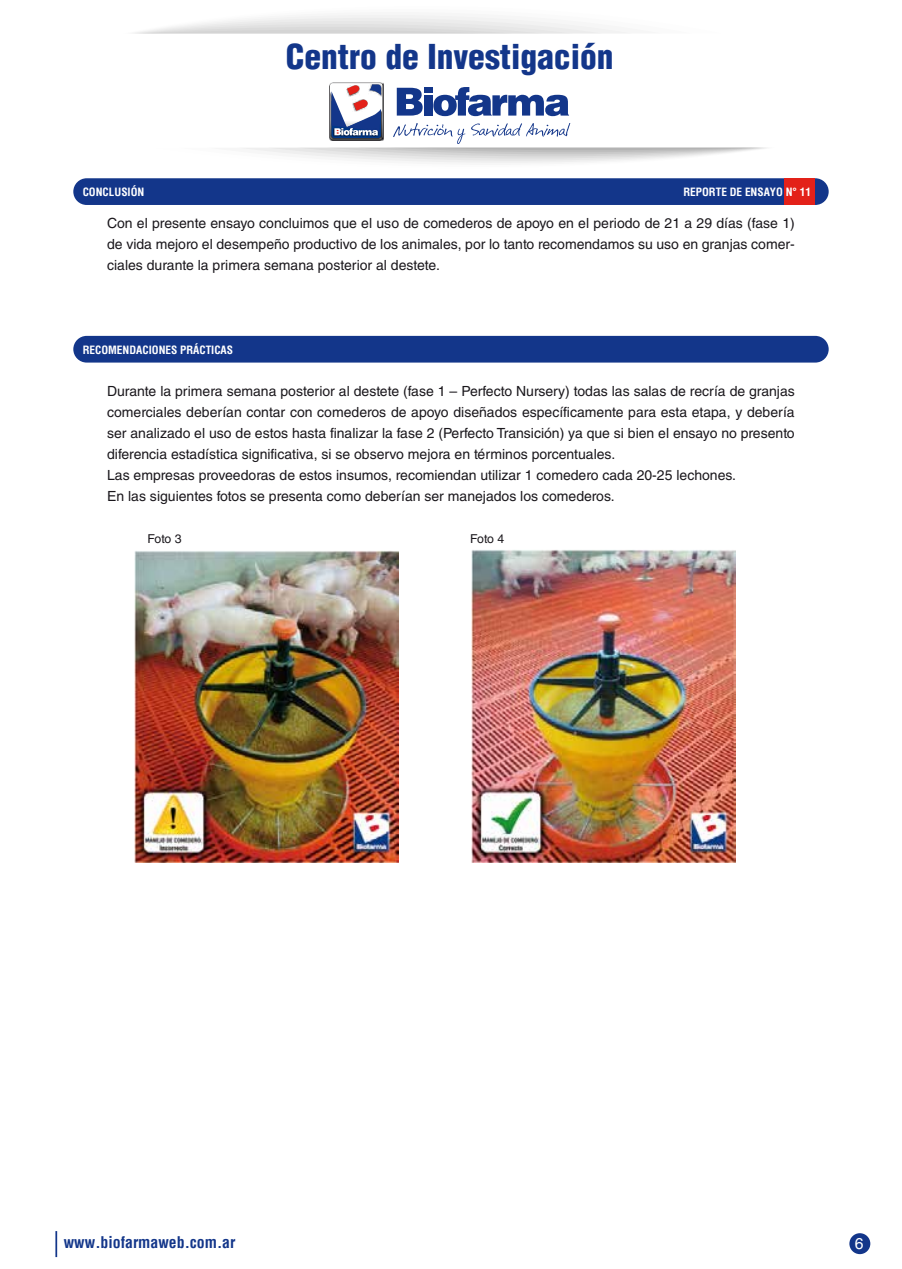
<style>
.page{position:relative;width:902px;height:1269px;background:#fff}
.page>*{position:absolute;margin:0;border:0;box-sizing:border-box;transform-origin:0 0}
.t1{font:900 condensed 33.43px "Helvetica LT Std";color:#13368a}
.t2{font:700 condensed 15.75px "Helvetica";color:#13368a}
.t3{font:15.75px "Helvetica LT Std";color:#fff}
.t4{font:14px/21px "Helvetica LT Std";color:#1a171c;text-align:justify}
.t5{font:12.25px "Helvetica LT Std";letter-spacing:-.02em;color:#1a171c}
.t6{font:700 condensed 11.2px "Helvetica";color:#fff}
</style>
<div class="page">
<svg style="left:135px;top:15px;width:492px;height:19px"></svg>
<svg style="left:242px;top:83px;width:524px;height:80px"></svg>
<div style="left:73px;top:178px;width:755px;height:27px;background:#13368a;border-radius:13px"></div>
<div style="left:783px;top:178px;width:31px;height:27px;background:#e32119"></div>
<div style="left:73px;top:336px;width:755px;height:27px;background:#13368a;border-radius:13px"></div>
<div style="left:849px;top:1233px;width:21px;height:21px;background:#13368a;border-radius:50%"></div>
<hr style="left:55px;top:1231px;width:2px;height:26px;background:#13368a">
<img style="left:135px;top:551px;width:263px;height:312px">
<img style="left:471px;top:550px;width:264px;height:313px">
<h1 class="t1" style="left:286px;top:35px;width:329px">Centro de Investigación</h1>
<p class="t6" style="left:83px;top:185px;width:63px">CONCLUSIÓN</p>
<p class="t6" style="left:683px;top:185px;width:129px">REPORTE DE ENSAYO N° 11</p>
<p class="t4" style="left:107px;top:213px;width:689px">Con el presente ensayo concluimos que el uso de comederos de apoyo en el periodo de 21 a 29 días (fase 1) de vida mejoro el desempeño productivo de los animales, por lo tanto recomendamos su uso en granjas comer&shy;ciales durante la primera semana posterior al destete.</p>
<p class="t6" style="left:83px;top:342px;width:152px">RECOMENDACIONES PRÁCTICAS</p>
<p class="t4" style="left:107px;top:381px;width:689px;text-align:left">Durante la primera semana posterior al destete (fase 1 – Perfecto Nursery) todas las salas de recría de granjas comerciales deberían contar con comederos de apoyo diseñados específicamente para esta etapa, y debería ser analizado el uso de estos hasta finalizar la fase 2 (Perfecto Transición) ya que si bien el ensayo no presento diferencia estadística significativa, si se observo mejora en términos porcentuales.<br>Las empresas proveedoras de estos insumos, recomiendan utilizar 1 comedero cada 20-25 lechones.<br>En las siguientes fotos se presenta como deberían ser manejados los comederos.</p>
<p class="t5" style="left:147px;top:532px;width:36px">Foto 3</p>
<p class="t5" style="left:470px;top:532px;width:36px">Foto 4</p>
<p class="t2" style="left:64px;top:1232px;width:173px">www.biofarmaweb.com.ar</p>
<p class="t3" style="left:854px;top:1234px;width:10px">6</p>
</div>
